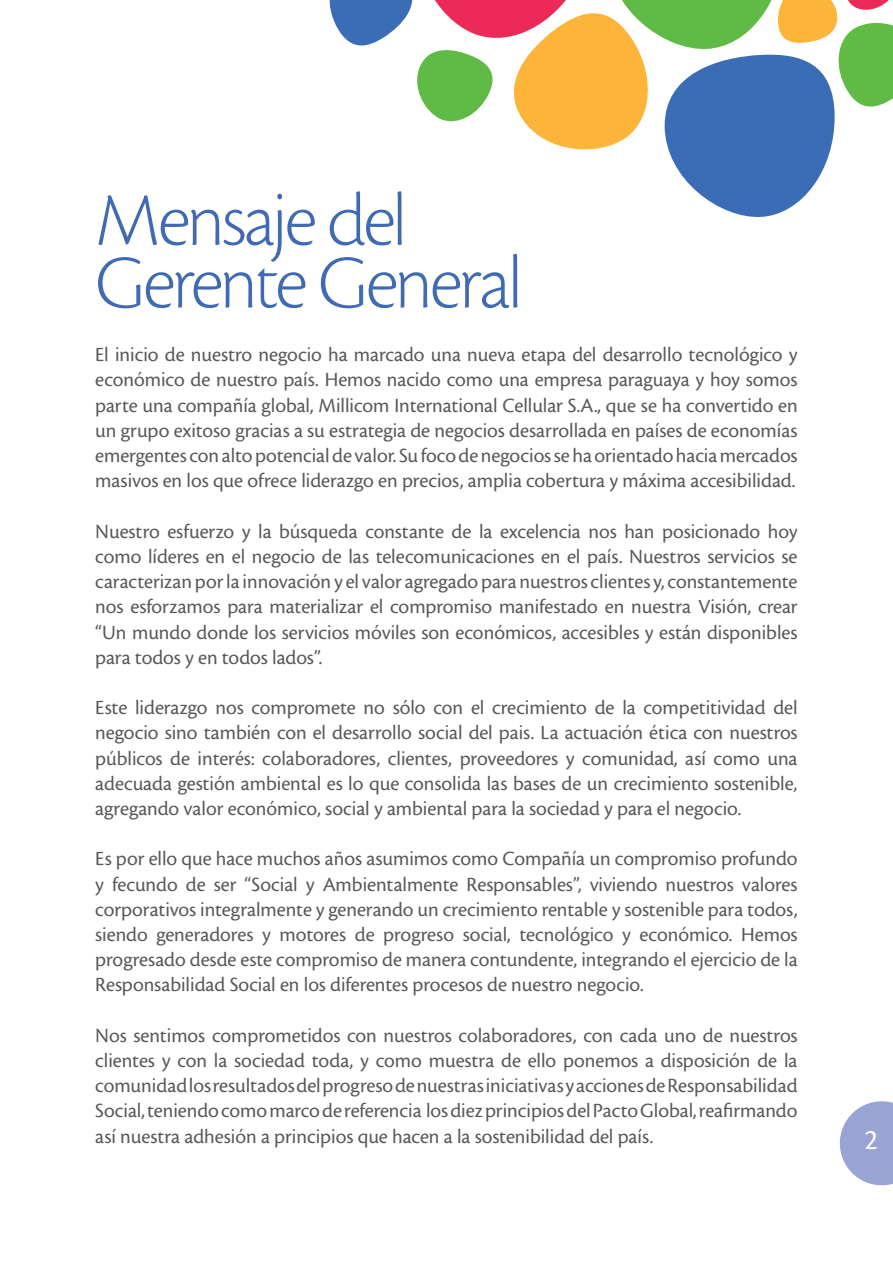
<style>
.page{position:relative;width:893px;height:1263px;background:#fff}
.page>*{position:absolute;margin:0;border:0;box-sizing:border-box;transform-origin:0 0}
.t1{font:78.3px/62.6px "Cronos MM 250 52";letter-spacing:-.03em;color:#406ab4}
.t2{font:30px "Cronos MM 408 20";color:#fff}
.t3{font:21px/25.2px "Cronos MM 408 14";color:#57585a;text-align:justify}
</style>
<div class="page">
<svg style="left:840px;top:1101px;width:53px;height:84px"></svg>
<svg style="left:329px;top:0;width:564px;height:217px"></svg>
<h1 class="t1" style="left:95px;top:190px;width:429px">Mensaje del<br>Gerente General</h1>
<p class="t3" style="left:95px;top:343px;width:704px">El inicio de nuestro negocio ha marcado una nueva etapa del desarrollo tecnológico y económico de nuestro país. Hemos nacido como una empresa paraguaya y hoy somos parte una compañía global, Millicom International Cellular S.A., que se ha convertido en un grupo exitoso gracias a su estrategia de negocios desarrollada en países de economías emergentes con alto potencial de valor. Su foco de negocios se ha orientado hacia mercados masivos en los que ofrece liderazgo en precios, amplia cobertura y máxima accesibilidad.</p>
<p class="t3" style="left:95px;top:519px;width:704px">Nuestro esfuerzo y la búsqueda constante de la excelencia nos han posicionado hoy como líderes en el negocio de las telecomunicaciones en el país. Nuestros servicios se caracterizan por la innovación y el valor agregado para nuestros clientes y, constantemente nos esforzamos para materializar el compromiso manifestado en nuestra Visión, crear “Un mundo donde los servicios móviles son económicos, accesibles y están disponibles para todos y en todos lados”.</p>
<p class="t3" style="left:95px;top:695px;width:704px">Este liderazgo nos compromete no sólo con el crecimiento de la competitividad del negocio sino también con el desarrollo social del pais. La actuación ética con nuestros públicos de interés: colaboradores, clientes, proveedores y comunidad, así como una adecuada gestión ambiental es lo que consolida las bases de un crecimiento sostenible, agregando valor económico, social y ambiental para la sociedad y para el negocio.</p>
<p class="t3" style="left:95px;top:847px;width:704px">Es por ello que hace muchos años asumimos como Compañía un compromiso profundo y fecundo de ser “Social y Ambientalmente Responsables”, viviendo nuestros valores corporativos integralmente y generando un crecimiento rentable y sostenible para todos, siendo generadores y motores de progreso social, tecnológico y económico. Hemos progresado desde este compromiso de manera contundente, integrando el ejercicio de la Responsabilidad Social en los diferentes procesos de nuestro negocio.</p>
<p class="t3" style="left:95px;top:1023px;width:704px">Nos sentimos comprometidos con nuestros colaboradores, con cada uno de nuestros clientes y con la sociedad toda, y como muestra de ello ponemos a disposición de la comunidad los resultados del progreso de nuestras iniciativas y acciones de Responsabilidad Social, teniendo como marco de referencia los diez principios del Pacto Global, reafirmando así nuestra adhesión a principios que hacen a la sostenibilidad del país.</p>
<h2 class="t2" style="left:864px;top:1124px;width:15px">2</h2>
</div>
